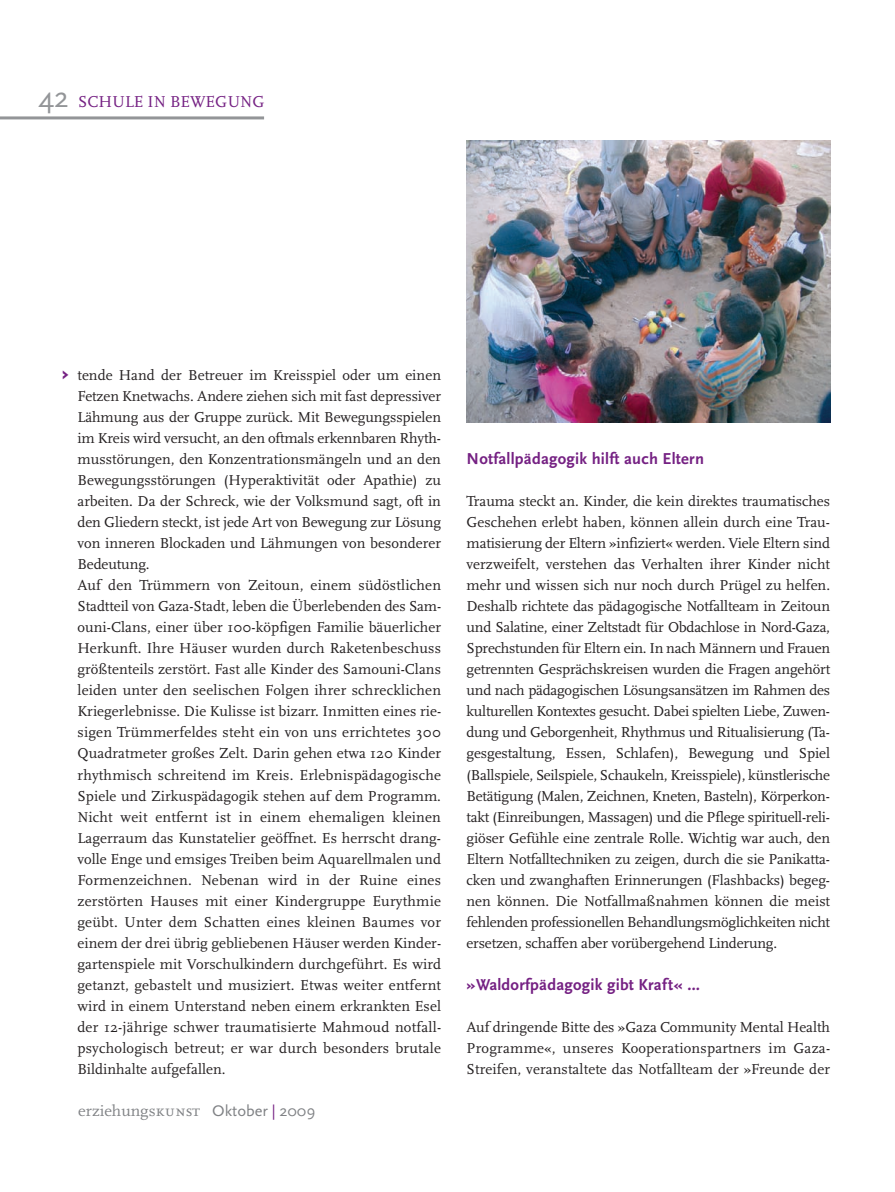
<style>
.page{position:relative;width:895px;height:1192px;background:#fff}
.page>*{position:absolute;margin:0;border:0;box-sizing:border-box;transform-origin:0 0}
.t1{font:700 22.5px "Scala Sans";color:#752183}
.t2{font:700 16.5px "Scala Sans";letter-spacing:.015em;color:#752183}
.t3{font:16.5px "Scala";color:#752183}
.t4{font:16.05px "Scala Sans";color:#808285}
.t5{font:15px/21px "Scala";letter-spacing:.005em;color:#231f20;text-align:justify}
.s1{font-family:"Scala Sans";font-size:30px;color:#939598}
.s2{font-family:"Scala"}
.s3{font-family:"Scala Caps"}
.s4{font-size:15.75px;color:#752183}
</style>
<div class="page">
<img style="left:0;top:116px;width:831px;height:307px">
<p class="t3" style="left:38px;top:92px;width:228px"><span class="s1">42</span> SCHULE IN BEWEGUNG</p>
<h1 class="t1" style="left:62px;top:359px;width:9px">›</h1>
<p class="t5" style="left:77px;top:364px;width:365px;text-align:left">tende Hand der Betreuer im Kreisspiel oder um einen Fetzen Knetwachs. Andere ziehen sich mit fast depressiver Lähmung aus der Gruppe zurück. Mit Bewegungsspielen im Kreis wird versucht, an den oftmals erkennbaren Rhyth&shy;musstörungen, den Konzentrationsmängeln und an den Bewegungsstörungen (Hyperaktivität oder Apathie) zu arbeiten. Da der Schreck, wie der Volksmund sagt, oft in den Gliedern steckt, ist jede Art von Bewegung zur Lösung von inneren Blockaden und Lähmungen von besonderer Bedeutung.<br>Auf den Trümmern von Zeitoun, einem südöstlichen Stadtteil von Gaza-Stadt, leben die Überlebenden des Sam&shy;ouni-Clans, einer über 100-köpfigen Familie bäuerlicher Herkunft. Ihre Häuser wurden durch Raketenbeschuss größtenteils zerstört. Fast alle Kinder des Samouni-Clans leiden unter den seelischen Folgen ihrer schrecklichen Kriegerlebnisse. Die Kulisse ist bizarr. Inmitten eines rie&shy;sigen Trümmerfeldes steht ein von uns errichtetes 300<br>Quadratmeter großes Zelt. Darin gehen etwa 120 Kinder rhythmisch schreitend im Kreis. Erlebnispädagogische Spiele und Zirkuspädagogik stehen auf dem Programm.<br>Nicht weit entfernt ist in einem ehemaligen kleinen Lagerraum das Kunstatelier geöffnet. Es herrscht drang&shy;volle Enge und emsiges Treiben beim Aquarellmalen und Formenzeichnen. Nebenan wird in der Ruine eines zerstörten Hauses mit einer Kindergruppe Eurythmie geübt. Unter dem Schatten eines kleinen Baumes vor einem der drei übrig gebliebenen Häuser werden Kinder&shy;gartenspiele mit Vorschulkindern durchgeführt. Es wird getanzt, gebastelt und musiziert. Etwas weiter entfernt wird in einem Unterstand neben einem erkrankten Esel der 12-jährige schwer traumatisierte Mahmoud notfall&shy;psychologisch betreut; er war durch besonders brutale Bildinhalte aufgefallen.</p>
<p class="t4" style="left:78px;top:1100px;width:239px"><span class="s2">erziehungs</span><span class="s3">kunst</span> Oktober <span class="s4">|</span> 2009</p>
<p class="t2" style="left:467px;top:449px;width:239px">Notfallpädagogik hilft auch Eltern</p>
<p class="t5" style="left:467px;top:490px;width:365px">Trauma steckt an. Kinder, die kein direktes traumatisches Geschehen erlebt haben, können allein durch eine Trau&shy;matisierung der Eltern »infiziert« werden. Viele Eltern sind verzweifelt, verstehen das Verhalten ihrer Kinder nicht mehr und wissen sich nur noch durch Prügel zu helfen.<br>Deshalb richtete das pädagogische Notfallteam in Zeitoun und Salatine, einer Zeltstadt für Obdachlose in Nord-Gaza, Sprechstunden für Eltern ein. In nach Männern und Frauen getrennten Gesprächskreisen wurden die Fragen angehört und nach pädagogischen Lösungsansätzen im Rahmen des kulturellen Kontextes gesucht. Dabei spielten Liebe, Zuwen&shy;dung und Geborgenheit, Rhythmus und Ritualisierung (Ta&shy;gesgestaltung, Essen, Schlafen), Bewegung und Spiel (Ballspiele, Seilspiele, Schaukeln, Kreisspiele), künstlerische Betätigung (Malen, Zeichnen, Kneten, Basteln), Körperkon&shy;takt (Einreibungen, Massagen) und die Pflege spirituell-reli&shy;giöser Gefühle eine zentrale Rolle. Wichtig war auch, den Eltern Notfalltechniken zu zeigen, durch die sie Panikatta&shy;cken und zwanghaften Erinnerungen (Flashbacks) begeg&shy;nen können. Die Notfallmaßnahmen können die meist fehlenden professionellen Behandlungsmöglichkeiten nicht ersetzen, schaffen aber vorübergehend Linderung.</p>
<p class="t2" style="left:467px;top:974px;width:235px">»Waldorfpädagogik gibt Kraft« …</p>
<p class="t5" style="left:467px;top:1015px;width:365px">Auf dringende Bitte des »Gaza Community Mental Health Programme«, unseres Kooperationspartners im Gaza-Streifen, veranstaltete das Notfallteam der »Freunde der</p>
</div>
